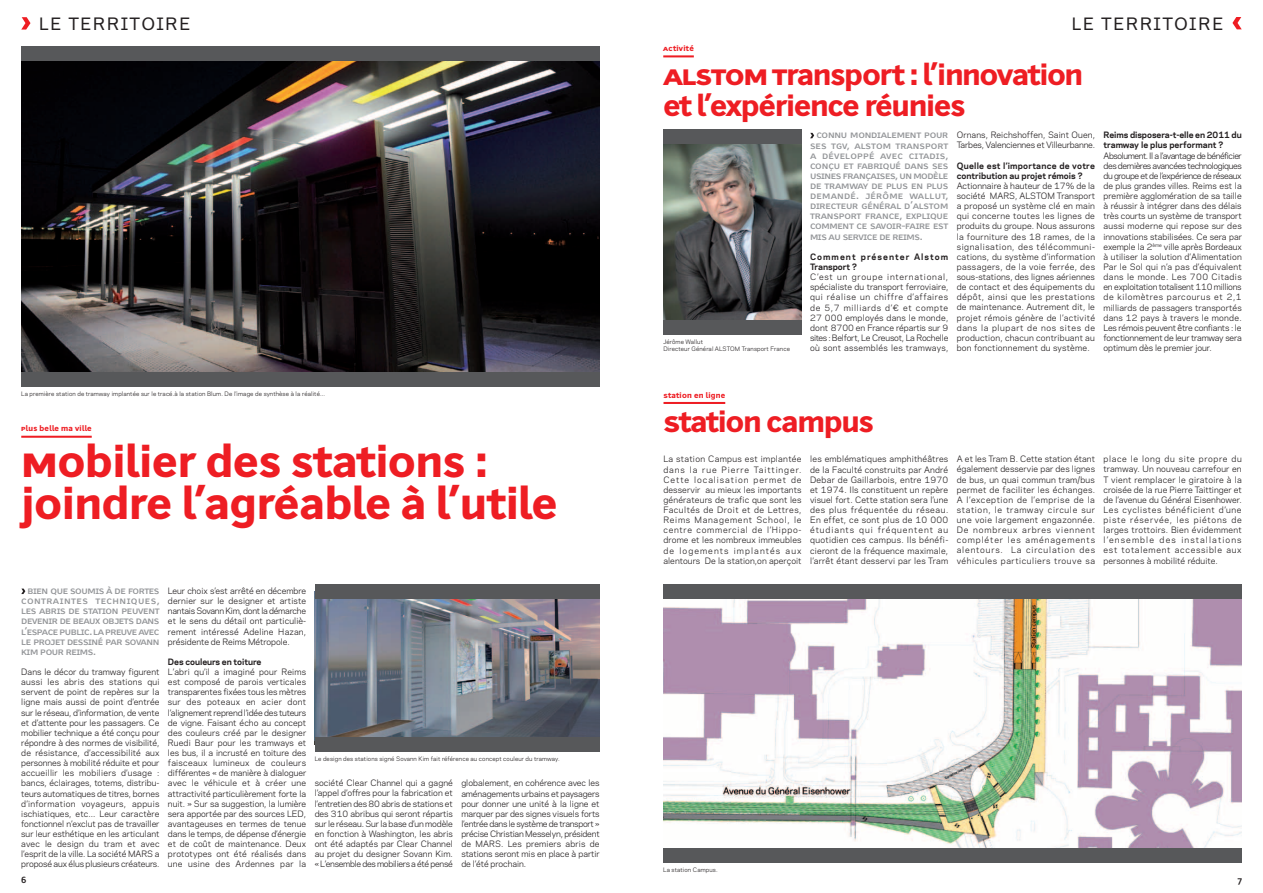
<style>
.page{position:relative;width:1263px;height:893px;background:#fff}
.page>*{position:absolute;margin:0;border:0;box-sizing:border-box;transform-origin:0 0}
.t1{font:800 45px/41.2px "Amb Newut Plain";color:#ee1d23}
.t2{font:800 30px/30.8px "Amb Newut Plain";letter-spacing:-.025em;color:#ee1d23}
.t3{font:300 24px "Amb Newut Plain";letter-spacing:.005em;color:#231f20}
.t4{font:500 10.5px/10.1px "Amb Newut Plain";letter-spacing:-.04em;color:#939598;text-align:justify}
.t5{font:700 9px "Amb Newut Plain";color:#231f20}
.t6{font:8.25px/10.1px "Galaxie Polaris";letter-spacing:.005em;color:#231f20;text-align:justify}
.t7{font:700 8.25px/10.1px "Galaxie Polaris";color:#231f20}
.t8{font:8.25px/10.1px "Galaxie Polaris";letter-spacing:-.02em;color:#231f20}
.t9{font:700 8.25px/10.1px "Galaxie Polaris";letter-spacing:.125em;color:#231f20}
.t10{font:800 7.88px "Amb Newut Plain";letter-spacing:.03em;color:#ee1d23}
.t11{font:5.78px/6.8px "Galaxie Polaris";letter-spacing:.02em;color:#231f20}
</style>
<div class="page">
<img style="left:315px;top:599px;width:285px;height:137px">
<img style="left:663px;top:137px;width:139px;height:190px">
<img style="left:21px;top:61px;width:579px;height:311px">
<img style="left:663px;top:599px;width:579px;height:249px">
<div style="left:21px;top:46px;width:579px;height:15px;background:#57585a"></div>
<div style="left:21px;top:372px;width:579px;height:15px;background:#57585a"></div>
<div style="left:315px;top:736px;width:285px;height:15px;background:#57585a"></div>
<div style="left:315px;top:584px;width:285px;height:15px;background:#57585a"></div>
<div style="left:663px;top:129px;width:138px;height:14px;background:#57585a"></div>
<div style="left:663px;top:584px;width:579px;height:15px;background:#57585a"></div>
<div style="left:663px;top:848px;width:579px;height:15px;background:#57585a"></div>
<div style="left:663px;top:320px;width:138px;height:14px;background:#57585a"></div>
<svg style="left:21px;top:17px;width:10px;height:13px"></svg>
<svg style="left:1232px;top:17px;width:10px;height:12px"></svg>
<hr style="left:663px;top:55px;width:31px;height:2px;background:#ee1d23">
<hr style="left:663px;top:402px;width:62px;height:2px;background:#ee1d23">
<hr style="left:21px;top:436px;width:71px;height:2px;background:#ee1d23">
<svg style="left:21px;top:589px;width:4px;height:5px"></svg>
<svg style="left:810px;top:133px;width:4px;height:5px"></svg>
<h3 class="t3" style="left:38px;top:11px;width:155px">LE TERRITOIRE</h3>
<p class="t11" style="left:21px;top:390px;width:305px">La première station de tramway implantée sur le tracé.à la station Blum. De l’image de synthèse à la réalité...</p>
<p class="t10" style="left:21px;top:425px;width:72px">Plus belle ma ville</p>
<h1 class="t1" style="left:21px;top:444px;width:537px">Mobilier des stations : joindre l’agréable à l’utile</h1>
<p class="t4" style="left:21px;top:586px;width:140px;text-indent:6px">Bien que soumis à de fortes contraintes techniques, les abris de station peuvent devenir de beaux objets dans l’espace public. La preuve avec le projet dessiné par Sovann Kim pour Reims.</p>
<p class="t6" style="left:21px;top:666px;width:140px">Dans le décor du tramway figurent aussi les abris des stations qui servent de point de repères sur la ligne mais aussi de point d’entrée sur le réseau, d’information, de vente et d’attente pour les passagers. Ce mobilier technique a été conçu pour répondre à des normes de visibilité, de résistance, d’accessibilité aux personnes à mobilité réduite et pour accueillir les mobiliers d’usage : bancs, éclairages, totems, distribu&shy;teurs automatiques de titres, bornes d’information voyageurs, appuis ischiatiques, etc... Leur caractère fonctionnel n’exclut pas de travailler sur leur esthétique en les articulant avec le design du tram et avec l’esprit de la ville. La société MARS a proposé aux élus plusieurs créateurs.</p>
<p class="t5" style="left:21px;top:875px;width:7px">6</p>
<p class="t6" style="left:168px;top:585px;width:140px">Leur choix s’est arrêté en décembre dernier sur le designer et artiste nantais Sovann Kim, dont la démarche et le sens du détail ont particuliè&shy;rement intéressé Adeline Hazan, présidente de Reims Métropole.</p>
<p class="t7" style="left:168px;top:656px;width:95px">Des couleurs en toiture</p>
<p class="t6" style="left:168px;top:666px;width:140px">L’abri qu’il a imaginé pour Reims est composé de parois verticales transparentes fixées tous les mètres sur des poteaux en acier dont l’alignement reprend l’idée des tuteurs de vigne. Faisant écho au concept des couleurs créé par le designer Ruedi Baur pour les tramways et les bus, il a incrusté en toiture des faisceaux lumineux de couleurs différentes « de manière à dialoguer avec le véhicule et à créer une attractivité particulièrement forte la nuit. » Sur sa suggestion, la lumière sera apportée par des sources LED, avantageuses en termes de tenue dans le temps, de dépense d’énergie et de coût de maintenance. Deux prototypes ont été réalisés dans une usine des Ardennes par la</p>
<p class="t11" style="left:315px;top:755px;width:246px">Le design des stations signé Sovann Kim fait référence au concept couleur du tramway.</p>
<p class="t6" style="left:315px;top:778px;width:140px">société Clear Channel qui a gagné l’appel d’offres pour la fabrication et l’entretien des 80 abris de stations et des 310 abribus qui seront répartis sur le réseau. Sur la base d’un modèle en fonction à Washington, les abris ont été adaptés par Clear Channel au projet du designer Sovann Kim. « L’ensemble des mobiliers a été pensé</p>
<p class="t6" style="left:461px;top:778px;width:140px">globalement, en cohérence avec les aménagements urbains et paysagers pour donner une unité à la ligne et marquer par des signes visuels forts l’entrée dans le système de transport » précise Christian Messelyn, président de MARS. Les premiers abris de stations seront mis en place à partir de l’été prochain.</p>
<p class="t10" style="left:663px;top:45px;width:32px">Activité</p>
<h3 class="t3" style="left:1071px;top:11px;width:155px">LE TERRITOIRE</h3>
<h2 class="t2" style="left:663px;top:61px;width:421px">ALSTOM Transport : l’innovation et l’expérience réunies</h2>
<p class="t4" style="left:810px;top:130px;width:140px;text-indent:6px">Connu mondialement pour ses TGV, Alstom Transport a développé avec Citadis, conçu et fabriqué dans ses usines françaises, un modèle de tramway de plus en plus demandé. Jérôme Wallut, directeur général d’Alstom Transport France, explique comment ce savoir-faire est mis au service de Reims.</p>
<p class="t9" style="left:810px;top:251px;width:140px">Comment présenter Alstom<br>Transport ?</p>
<p class="t6" style="left:810px;top:271px;width:140px">C’est un groupe international, spécialiste du transport ferroviaire, qui réalise un chiffre d’affaires de 5,7 milliards d’€ et compte 27 000 employés dans le monde, dont 8700 en France répartis sur 9 sites : Belfort, Le Creusot, La Rochelle où sont assemblés les tramways,</p>
<p class="t8" style="left:957px;top:130px;width:140px">Ornans, Reichshoffen, Saint Ouen,<br>Tarbes, Valenciennes et Villeurbanne.</p>
<p class="t7" style="left:957px;top:160px;width:140px">Quelle est l’importance de votre contribution au projet rémois ?</p>
<p class="t6" style="left:957px;top:180px;width:140px">Actionnaire à hauteur de 17% de la société MARS, ALSTOM Transport a proposé un système clé en main qui concerne toutes les lignes de produits du groupe. Nous assurons la fourniture des 18 rames, de la signalisation, des télécommuni&shy;cations, du système d’information passagers, de la voie ferrée, des sous-stations, des lignes aériennes de contact et des équipements du dépôt, ainsi que les prestations de maintenance. Autrement dit, le projet rémois génère de l’activité dans la plupart de nos sites de production, chacun contribuant au bon fonctionnement du système.</p>
<p class="t11" style="left:663px;top:338px;width:128px">Jérôme Wallut<br>Directeur Général ALSTOM Transport France</p>
<p class="t10" style="left:663px;top:391px;width:63px">Station en ligne</p>
<h2 class="t2" style="left:663px;top:408px;width:212px">Station campus</h2>
<p class="t7" style="left:1103px;top:130px;width:140px">Reims disposera-t-elle en 2011 du tramway le plus performant ?</p>
<p class="t6" style="left:1103px;top:150px;width:140px">Absolument. Il a l’avantage de bénéficier des dernières avancées technologiques du groupe et de l’expérience de réseaux de plus grandes villes. Reims est la première agglomération de sa taille à réussir à intégrer dans des délais très courts un système de transport aussi moderne qui repose sur des innovations stabilisées. Ce sera par exemple la 2<sup>ème</sup> ville après Bordeaux à utiliser la solution d’Alimentation Par le Sol qui n’a pas d’équivalent dans le monde. Les 700 Citadis en exploitation totalisent 110 millions de kilomètres parcourus et 2,1 milliards de passagers transportés dans 12 pays à travers le monde.<br>Les rémois peuvent être confiants : le fonctionnement de leur tramway sera optimum dès le premier jour.</p>
<p class="t6" style="left:663px;top:454px;width:140px">La station Campus est implantée dans la rue Pierre Taittinger.<br>Cette localisation permet de desservir au mieux les importants générateurs de trafic que sont les Facultés de Droit et de Lettres, Reims Management School, le centre commercial de l’Hippo&shy;drome et les nombreux immeubles de logements implantés aux alentours De la station,on aperçoit</p>
<p class="t6" style="left:810px;top:454px;width:140px">les emblématiques amphithéâtres de la Faculté construits par André Debar de Gaillarbois, entre 1970 et 1974. Ils constituent un repère visuel fort. Cette station sera l’une des plus fréquentée du réseau.<br>En effet, ce sont plus de 10 000 étudiants qui fréquentent au quotidien ces campus. Ils bénéfi&shy;cieront de la fréquence maximale, l’arrêt étant desservi par les Tram</p>
<p class="t6" style="left:957px;top:454px;width:140px">A et les Tram B. Cette station étant également desservie par des lignes de bus, un quai commun tram/bus permet de faciliter les échanges.<br>A l’exception de l’emprise de la station, le tramway circule sur une voie largement engazonnée.<br>De nombreux arbres viennent compléter les aménagements alentours. La circulation des véhicules particuliers trouve sa</p>
<p class="t6" style="left:1103px;top:454px;width:140px">place le long du site propre du tramway. Un nouveau carrefour en T vient remplacer le giratoire à la croisée de la rue Pierre Taittinger et de l’avenue du Général Eisenhower.<br>Les cyclistes bénéficient d’une piste réservée, les piétons de larges trottoirs. Bien évidemment l’ensemble des installations est totalement accessible aux personnes à mobilité réduite.</p>
<p class="t11" style="left:663px;top:866px;width:56px">La station Campus.</p>
<p class="t5" style="left:1238px;top:875px;width:6px">7</p>
</div>
